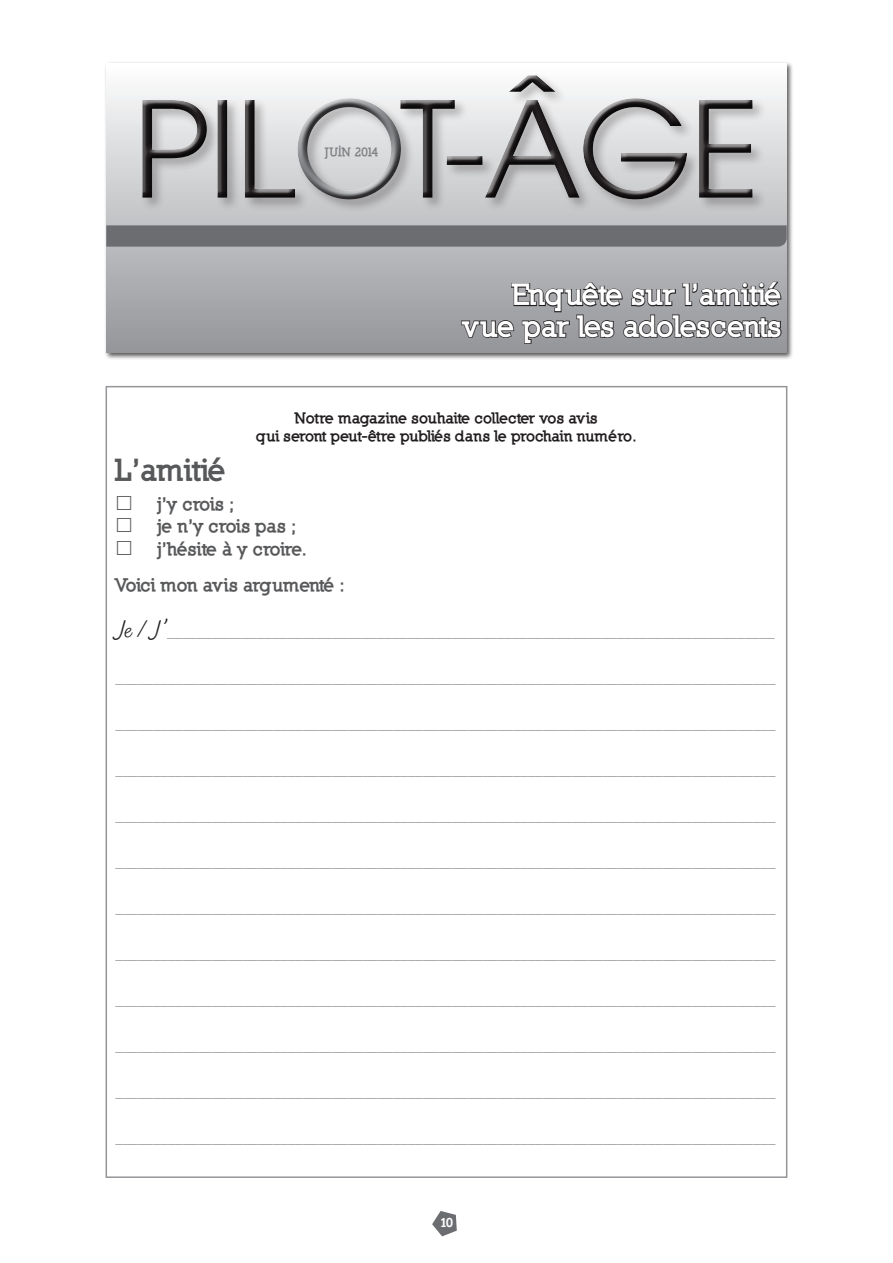
<style>
.page{position:relative;width:893px;height:1263px;background:#fff}
.page>*{position:absolute;margin:0;border:0;box-sizing:border-box;transform-origin:0 0}
.t1{font:900 30px "Nilland";letter-spacing:-.025em;color:#57585a}
.t2{font:900 29.1px/31.5px "Nilland";letter-spacing:-.035em;color:#fff;text-align:right}
.t3{font:900 18px/22.5px "Nilland";letter-spacing:-.035em;color:#57585a}
.t4{font:15px "Officina Sans";color:#939598}
.t5{font:900 15px/18px "Nilland";letter-spacing:-.025em;color:#231f20;text-align:center}
.t6{font:700 13.5px "Officina Serif";color:#fff}
.t7{font:900 12px "Nilland";letter-spacing:-.025em;color:#808285}
.s1{font-family:"Pere Castor Standard";font-size:27px;color:#231f20}
</style>
<div class="page">
<div style="left:104px;top:61px;width:689px;height:299px;background:#231f20;opacity:.75"></div>
<div style="left:106px;top:64px;width:681px;height:289px;background:linear-gradient(to bottom,#fcfdfd,#939599)"></div>
<svg style="left:460px;top:281px;width:323px;height:63px;background:#838487"></svg>
<div style="left:140px;top:74px;width:627px;height:140px;background:#231f20;opacity:.3"></div>
<div style="left:136px;top:71px;width:622px;height:131px;background:#fff"></div>
<div style="left:137px;top:80px;width:622px;height:126px;background:#231f20;opacity:.75"></div>
<svg style="left:106px;top:225px;width:681px;height:22px;background:#6e6f72"></svg>
<svg style="left:432px;top:1211px;width:25px;height:25px"></svg>
<p class="t7" style="left:325px;top:144px;width:55px">JUIN 2014</p>
<h2 class="t2" style="left:463px;top:279px;width:321px">Enquête sur l’amitié vue par les adolescents</h2>
<p class="t5" style="left:256px;top:409px;width:382px">Notre magazine souhaite collecter vos avis<br>qui seront peut-être publiés dans le prochain numéro.</p>
<h1 class="t1" style="left:116px;top:451px;width:112px">L’amitié</h1>
<p class="t3" style="left:157px;top:492px;width:151px">j’y crois ;<br>je n’y crois pas ; j’hésite à y croire.</p>
<p class="t3" style="left:116px;top:573px;width:231px">Voici mon avis argumenté :</p>
<p class="t4" style="left:116px;top:623px;width:661px"><span class="s1">Je / J’</span>_________________________________________________________________________________</p>
<p class="t4" style="left:116px;top:669px;width:661px">________________________________________________________________________________________</p>
<p class="t4" style="left:116px;top:715px;width:661px">________________________________________________________________________________________</p>
<p class="t4" style="left:116px;top:761px;width:661px">________________________________________________________________________________________</p>
<p class="t4" style="left:116px;top:807px;width:661px">________________________________________________________________________________________</p>
<p class="t4" style="left:116px;top:853px;width:661px">________________________________________________________________________________________</p>
<p class="t4" style="left:116px;top:899px;width:661px">________________________________________________________________________________________</p>
<p class="t4" style="left:116px;top:945px;width:661px">________________________________________________________________________________________</p>
<p class="t4" style="left:116px;top:991px;width:661px">________________________________________________________________________________________</p>
<p class="t4" style="left:116px;top:1037px;width:661px">________________________________________________________________________________________</p>
<p class="t4" style="left:116px;top:1083px;width:661px">________________________________________________________________________________________</p>
<p class="t4" style="left:116px;top:1129px;width:661px">________________________________________________________________________________________</p>
<p class="t6" style="left:440px;top:1214px;width:15px">10</p>
</div>
